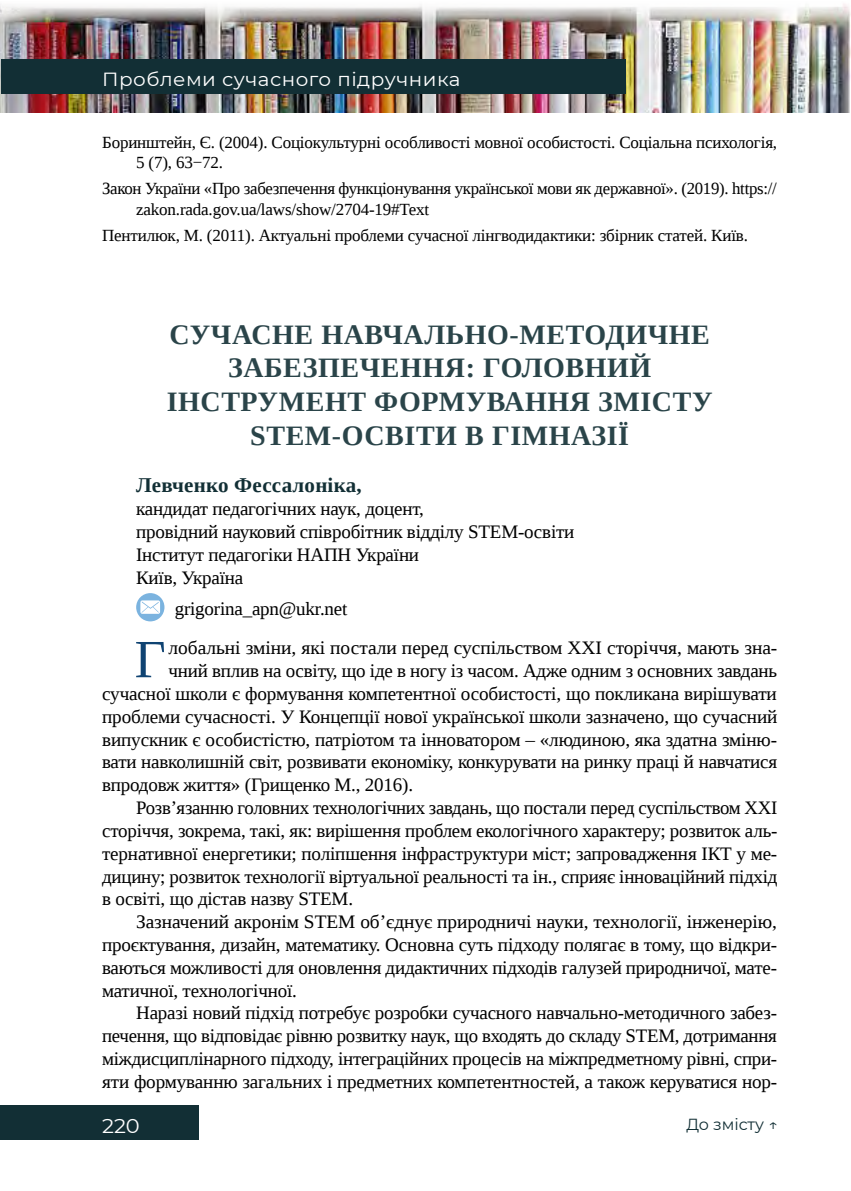
<style>
.page{position:relative;width:851px;height:1191px;background:#fff}
.page>*{position:absolute;margin:0;border:0;box-sizing:border-box;transform-origin:0 0}
.t1{font:53.8px "Liberation Serif";color:#0f4372}
.t2{font:700 28px/33.6px "Liberation Serif";letter-spacing:.02em;color:#2a4449;text-align:center}
.t3{font:700 21px "Liberation Serif";letter-spacing:.01em;color:#122f35}
.t4{font:20px "Montserrat";color:#fff;scale:1.05 1}
.t5{font:19px/22.8px "Liberation Serif";letter-spacing:-.01em;color:#000}
.t6{font:19px "Montserrat";letter-spacing:.025em;color:#fff;scale:1.05 1}
.t7{font:17px/20.4px "Liberation Serif";letter-spacing:-.01em;color:#000}
.t8{font:16px "Montserrat";color:#122f35}
</style>
<div class="page">
<img style="left:0;top:4px;width:850px;height:109px">
<div style="left:2px;top:60px;width:624px;height:34px;background:#122f35"></div>
<div style="left:0;top:1106px;width:198px;height:34px;background:#122f35"></div>
<svg style="left:136px;top:593px;width:28px;height:28px"></svg>
<p class="t6" style="left:102px;top:66px;width:343px">Проблеми сучасного підручника</p>
<p class="t7" style="left:136px;top:132px;width:642px;text-indent:-34px">Боринштейн, Є. (2004). Соціокультурні особливості мовної особистості. Соціальна психологія,<br>5 (7), 63−72.</p>
<p class="t7" style="left:136px;top:178px;width:642px;text-indent:-34px">Закон України «Про забезпечення функціонування української мови як державної». (2019). https:// zakon.rada.gov.ua/laws/show/2704-19#Text</p>
<p class="t7" style="left:102px;top:225px;width:647px">Пентилюк, М. (2011). Актуальні проблеми сучасної лінгводидактики: збірник статей. Київ.</p>
<h2 class="t2" style="left:167px;top:317px;width:547px">СУЧАСНЕ НАВЧАЛЬНО-МЕТОДИЧНЕ<br>ЗАБЕЗПЕЧЕННЯ: ГОЛОВНИЙ<br>ІНСТРУМЕНТ ФОРМУВАННЯ ЗМІСТУ<br>STEM-ОСВІТИ В ГІМНАЗІЇ</h2>
<p class="t3" style="left:136px;top:471px;width:227px">Левченко Фессалоніка,</p>
<p class="t5" style="left:136px;top:497px;width:439px">кандидат педагогічних наук, доцент,<br>провідний науковий співробітник відділу STEM-освіти Інститут педагогіки НАПН України<br>Київ, Україна</p>
<p class="t5" style="left:175px;top:597px;width:174px">grigorina_apn@ukr.net</p>
<h1 class="t1" style="left:135px;top:624px;width:33px">Г</h1>
<p class="t5" style="left:168px;top:636px;width:610px">лобальні зміни, які постали перед суспільством ХХІ сторіччя, мають зна-</p>
<p class="t5" style="left:168px;top:659px;width:610px">чний вплив на освіту, що іде в ногу із часом. Адже одним з основних завдань</p>
<p class="t5" style="left:102px;top:682px;width:676px">сучасної школи є формування компетентної особистості, що покликана вирішувати</p>
<p class="t5" style="left:102px;top:705px;width:676px">проблеми сучасності. У Концепції нової української школи зазначено, що сучасний</p>
<p class="t5" style="left:102px;top:728px;width:676px">випускник є особистістю, патріотом та інноватором – «людиною, яка здатна зміню-</p>
<p class="t5" style="left:102px;top:750px;width:676px">вати навколишній світ, розвивати економіку, конкурувати на ринку праці й навчатися</p>
<p class="t5" style="left:102px;top:773px;width:312px">впродовж життя» (Грищенко М., 2016).</p>
<p class="t5" style="left:136px;top:796px;width:642px">Розв’язанню головних технологічних завдань, що постали перед суспільством ХХІ</p>
<p class="t5" style="left:102px;top:819px;width:676px">сторіччя, зокрема, такі, як: вирішення проблем екологічного характеру; розвиток аль-</p>
<p class="t5" style="left:102px;top:842px;width:676px">тернативної енергетики; поліпшення інфраструктури міст; запровадження ІКТ у ме-</p>
<p class="t5" style="left:102px;top:864px;width:676px">дицину; розвиток технології віртуальної реальності та ін., сприяє інноваційний підхід</p>
<p class="t5" style="left:102px;top:887px;width:252px">в освіті, що дістав назву STEM.</p>
<p class="t5" style="left:136px;top:910px;width:642px">Зазначений акронім STEM об’єднує природничі науки, технології, інженерію,</p>
<p class="t5" style="left:102px;top:933px;width:676px">проєктування, дизайн, математику. Основна суть підходу полягає в тому, що відкри-</p>
<p class="t5" style="left:102px;top:956px;width:676px">ваються можливості для оновлення дидактичних підходів галузей природничої, мате-</p>
<p class="t5" style="left:102px;top:978px;width:196px">матичної, технологічної.</p>
<p class="t5" style="left:136px;top:1001px;width:642px">Наразі новий підхід потребує розробки сучасного навчально-методичного забез-</p>
<p class="t5" style="left:102px;top:1024px;width:676px">печення, що відповідає рівню розвитку наук, що входять до складу STEM, дотримання</p>
<p class="t5" style="left:102px;top:1047px;width:676px">міждисциплінарного підходу, інтеграційних процесів на міжпредметному рівні, спри-</p>
<p class="t5" style="left:102px;top:1070px;width:676px">яти формуванню загальних і предметних компетентностей, а також керуватися нор-</p>
<p class="t8" style="left:686px;top:1113px;width:93px">До змісту ↑</p>
<p class="t4" style="left:102px;top:1111px;width:37px">220</p>
</div>
